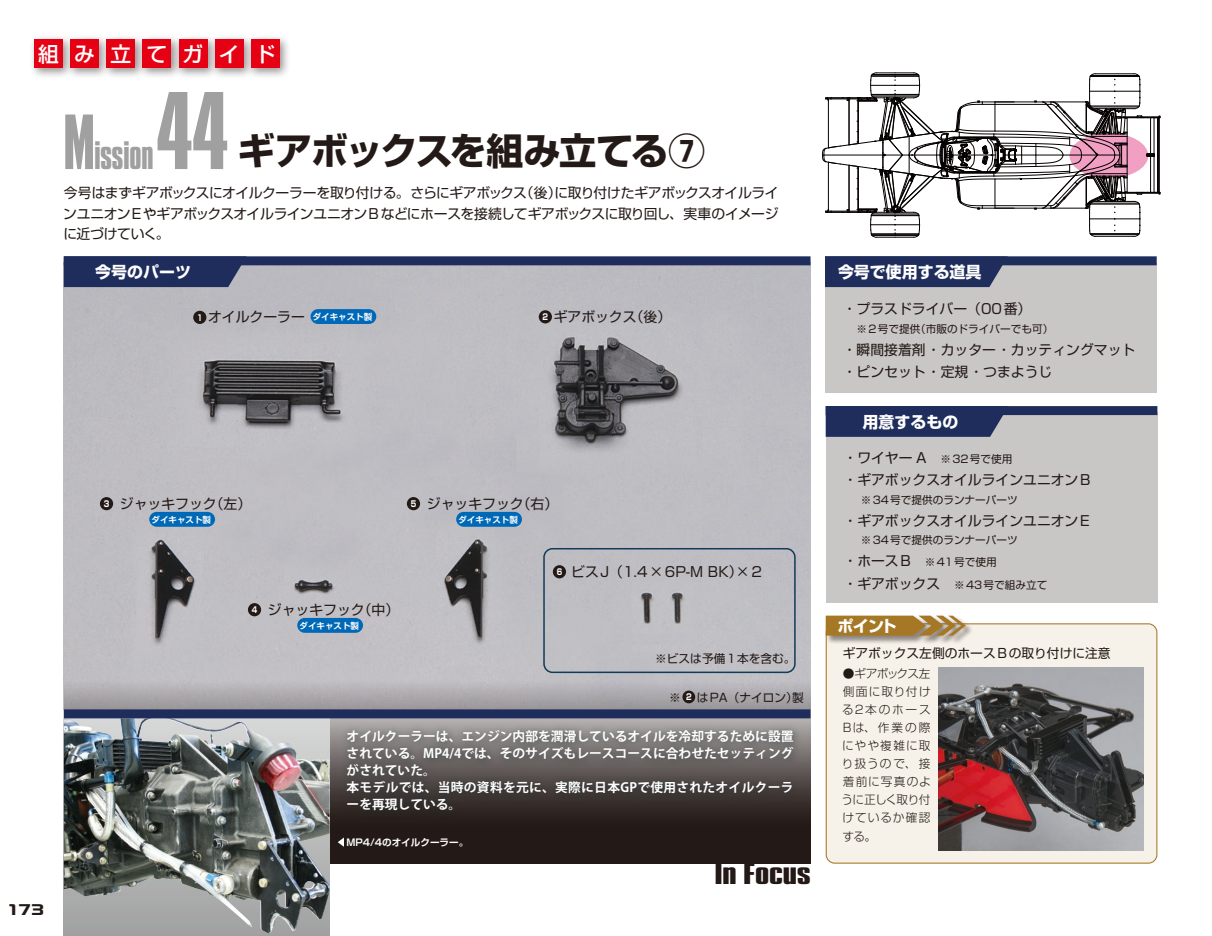
<style>
.page{position:relative;width:1212px;height:936px;background:#fff}
.page>*{position:absolute;margin:0;border:0;box-sizing:border-box;transform-origin:0 0}
.t1{font:95.7px "Press Gothic";color:#a0a0a1}
.t2{font:700 37.2px "Shin Go Pro";letter-spacing:-.04em;color:#231916}
.t3{font:34.05px "Press Gothic";color:#a0a0a1}
.t4{font:25.5px "Press Gothic";color:#231916;scale:1.57 1}
.t5{font:500 20.85px "Shin Go Pro";letter-spacing:.74em;color:#fff}
.t6{font:700 15.9px "Shin Go Pro";color:#fff}
.t7{font:13.8px/20.2px "Shin Go Pro";color:#231916}
.t8{font:700 13.2px "Ro G San Srf Std";color:#231916;scale:1.25 1}
.t9{font:700 12.75px/17px "Koz Go Pro";color:#fff}
.t10{font:12.75px "Shin Go Pro";color:#231916}
.t11{font:300 11.7px/18px "Shin Go Pro";letter-spacing:.09em;color:#231916;text-align:justify}
.t12{font:11.7px "Shin Go Pro";color:#231916}
.t13{font:10.65px/22.4px "Shin Go Pro";color:#231916}
.t14{font:700 9.6px "Shin Go Pro De";color:#fff}
.t15{font:700 8.55px "Shin Go Pro De";color:#fff}
.s1{font-size:66.9px}
.s2{font-weight:700;font-size:8.55px;color:#fff}
.s3{font-size:10.65px}
.s4{font-size:13.8px}
</style>
<div class="page">
<img style="left:64px;top:265px;width:746px;height:416px">
<div style="left:193px;top:311px;width:13px;height:13px;background:#231916;border-radius:50%"></div>
<div style="left:311px;top:309px;width:65px;height:15px;background:#0069b7;border-radius:7px"></div>
<div style="left:539px;top:310px;width:13px;height:13px;background:#231916;border-radius:50%"></div>
<div style="left:407px;top:497px;width:13px;height:13px;background:#231916;border-radius:50%"></div>
<div style="left:456px;top:512px;width:66px;height:14px;background:#0069b7;border-radius:7px"></div>
<div style="left:100px;top:497px;width:13px;height:13px;background:#231916;border-radius:50%"></div>
<div style="left:149px;top:512px;width:66px;height:14px;background:#0069b7;border-radius:7px"></div>
<div style="left:553px;top:565px;width:13px;height:13px;background:#231916;border-radius:50%"></div>
<div style="left:248px;top:603px;width:13px;height:13px;background:#231916;border-radius:50%"></div>
<div style="left:297px;top:618px;width:66px;height:14px;background:#0069b7;border-radius:7px"></div>
<div style="left:825px;top:263px;width:332px;height:129px;background:#c9c7c5"></div>
<svg style="left:64px;top:681px;width:746px;height:182px"></svg>
<img style="left:64px;top:718px;width:266px;height:217px">
<img style="left:64px;top:718px;width:228px;height:215px">
<div style="left:64px;top:265px;width:183px;height:22px;background:#1f2d5d"></div>
<div style="left:64px;top:256px;width:746px;height:9px;background:#1f2d5d"></div>
<div style="left:64px;top:709px;width:746px;height:9px;background:#1f2d5d"></div>
<div style="left:826px;top:623px;width:331px;height:240px;background:#f7f2e9;border-radius:9px"></div>
<div style="left:826px;top:623px;width:331px;height:240px;border:1px solid #a67724;border-radius:9px"></div>
<div style="left:339px;top:722px;width:463px;height:98px;background:#1a2828;opacity:.75"></div>
<svg style="left:338px;top:837px;width:6px;height:9px"></svg>
<div style="left:825px;top:615px;width:149px;height:29px;background:#231916;opacity:.5"></div>
<svg style="left:826px;top:615px;width:140px;height:20px"></svg>
<img style="left:938px;top:667px;width:206px;height:183px">
<div style="left:29px;top:34px;width:45px;height:46px;background:#231916;opacity:.5"></div>
<div style="left:34px;top:39px;width:29px;height:29px;background:#e60013"></div>
<div style="left:65px;top:34px;width:46px;height:46px;background:#231916;opacity:.5"></div>
<div style="left:70px;top:39px;width:29px;height:29px;background:#e60013"></div>
<div style="left:101px;top:34px;width:46px;height:46px;background:#231916;opacity:.5"></div>
<div style="left:106px;top:39px;width:29px;height:29px;background:#e60013"></div>
<div style="left:137px;top:34px;width:46px;height:46px;background:#231916;opacity:.5"></div>
<div style="left:142px;top:39px;width:29px;height:29px;background:#e60013"></div>
<div style="left:173px;top:34px;width:46px;height:46px;background:#231916;opacity:.5"></div>
<div style="left:179px;top:39px;width:28px;height:29px;background:#e60013"></div>
<div style="left:209px;top:34px;width:46px;height:46px;background:#231916;opacity:.5"></div>
<div style="left:215px;top:39px;width:29px;height:29px;background:#e60013"></div>
<div style="left:246px;top:34px;width:45px;height:46px;background:#231916;opacity:.5"></div>
<div style="left:251px;top:39px;width:29px;height:29px;background:#e60013"></div>
<svg style="left:822px;top:72px;width:339px;height:215px"></svg>
<hr style="left:1090px;top:106px;width:49px;height:1px;background:#050101">
<hr style="left:1090px;top:76px;width:49px;height:1px;background:#050101">
<hr style="left:1090px;top:204px;width:49px;height:1px;background:#050101">
<hr style="left:1090px;top:233px;width:49px;height:1px;background:#050101">
<div style="left:682px;top:690px;width:13px;height:13px;background:#231916;border-radius:50%"></div>
<div style="left:826px;top:412px;width:331px;height:190px;background:#c9c7c5"></div>
<svg style="left:826px;top:415px;width:182px;height:22px"></svg>
<div style="left:826px;top:406px;width:331px;height:9px;background:#1f2d5d"></div>
<div style="left:543px;top:548px;width:253px;height:125px;border:2px solid #113b58;border-radius:9px"></div>
<h3 class="t5" style="left:38px;top:37px;width:239px">組み立てガイド</h3>
<h1 class="t1" style="left:157px;top:68px;width:73px">44</h1>
<h3 class="t3" style="left:64px;top:133px;width:91px"><span class="s1">M</span>ission</h3>
<h2 class="t2" style="left:238px;top:121px;width:469px">ギアボックスを組み立てる⑦</h2>
<p class="t7" style="left:63px;top:181px;width:717px;text-align:justify">今号はまずギアボックスにオイルクーラーを取り付ける。さらにギアボックス（後）に取り付けたギアボックスオイルラインユニオンEやギアボックスオイルラインユニオンBなどにホースを接続してギアボックスに取り回し、実車のイメージに近づけていく。</p>
<p class="t6" style="left:95px;top:260px;width:97px">今号のパーツ</p>
<p class="t7" style="left:197px;top:305px;width:177px"><span class="s2">1</span> オイルクーラー <sup>ダイキャスト製</sup></p>
<p class="t7" style="left:543px;top:305px;width:130px"><span class="s2">2</span> ギアボックス（後）</p>
<p class="t8" style="left:8px;top:900px;width:31px">173</p>
<p class="t7" style="left:104px;top:491px;width:149px"><span class="s2">3</span> ジャッキフック（左）</p>
<p class="t15" style="left:151px;top:512px;width:61px">ダイキャスト製</p>
<p class="t7" style="left:411px;top:491px;width:149px"><span class="s2">5</span> ジャッキフック（右）</p>
<p class="t15" style="left:458px;top:512px;width:61px">ダイキャスト製</p>
<p class="t7" style="left:252px;top:597px;width:149px"><span class="s2">4</span> ジャッキフック（中）</p>
<p class="t15" style="left:299px;top:618px;width:61px">ダイキャスト製</p>
<p class="t7" style="left:557px;top:559px;width:207px"><span class="s2">6</span> ビスJ（1.4×6P-M BK）×2</p>
<p class="t12" style="left:655px;top:649px;width:142px">※ビスは予備１本を含む。</p>
<p class="t12" style="left:669px;top:687px;width:136px">※ <span class="s2">2</span> はPA（ナイロン）製</p>
<p class="t9" style="left:347px;top:729px;width:448px">オイルクーラーは、エンジン内部を潤滑しているオイルを冷却するために設置されている。MP4/4では、そのサイズもレースコースに合わせたセッティングがされていた。<br>本モデルでは、当時の資料を元に、実際に日本GPで使用されたオイルクーラーを再現している。</p>
<p class="t14" style="left:347px;top:834px;width:123px">MP4/4のオイルクーラー。</p>
<h3 class="t4" style="left:715px;top:857px;width:63px">In Focus</h3>
<p class="t6" style="left:838px;top:260px;width:145px">今号で使用する道具</p>
<p class="t7" style="left:843px;top:297px;width:197px">・プラスドライバー（00番）　</p>
<p class="t13" style="left:857px;top:316px;width:198px">※２号で提供（市販のドライバーでも可）</p>
<p class="t7" style="left:843px;top:337px;width:294px;line-height:22.4px">・瞬間接着剤・カッター・カッティングマット・ピンセット・定規・つまようじ</p>
<p class="t6" style="left:862px;top:409px;width:97px">用意するもの</p>
<p class="t7" style="left:843px;top:445px;width:262px;line-height:22.4px">・ワイヤー A　<span class="s3">※32号で使用<br></span>・ギアボックスオイルラインユニオンB　</p>
<p class="t13" style="left:861px;top:487px;width:158px">※34号で提供のランナーパーツ</p>
<p class="t7" style="left:843px;top:509px;width:261px">・ギアボックスオイルラインユニオンE　</p>
<p class="t13" style="left:843px;top:527px;width:205px;text-indent:17px">※34号で提供のランナーパーツ<br><span class="s4">・ホースB　</span>※41号で使用<br><span class="s4">・ギアボックス　</span>※43号で組み立て</p>
<p class="t6" style="left:837px;top:613px;width:61px">ポイント</p>
<p class="t10" style="left:843px;top:643px;width:269px">ギアボックス左側のホースBの取り付けに注意</p>
<p class="t11" style="left:841px;top:663px;width:91px">●ギアボックス左側面に取り付ける2本のホースBは、作業の際にやや複雑に取り扱うので、接着前に写真のように正しく取り付けているか確認する。</p>
</div>
